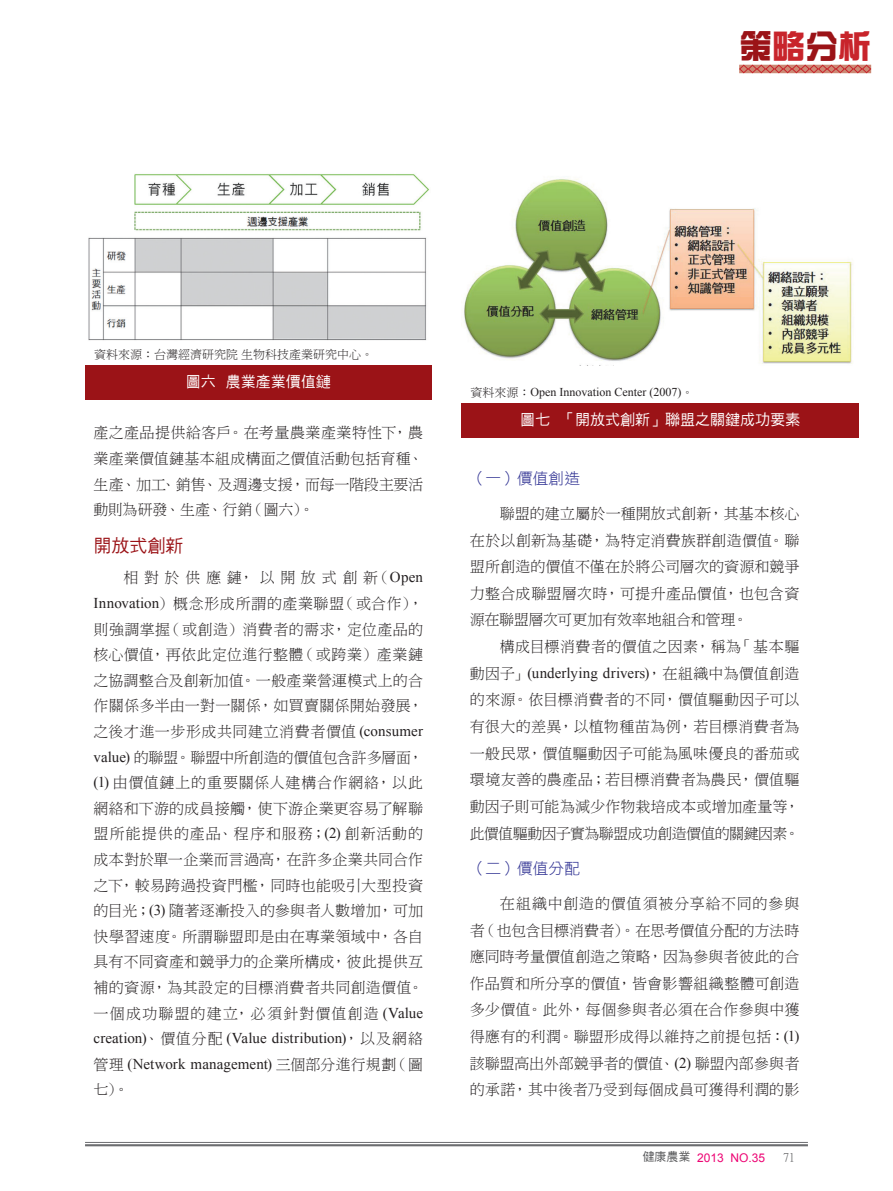
<style>
.page{position:relative;width:893px;height:1191px;background:#fff}
.page>*{position:absolute;margin:0;border:0;box-sizing:border-box;transform-origin:0 0}
.t1{font:33px "DF Zong Yi W9 WINP BF";color:#9b1317}
.t2{font:18px "DF Hei W5 WINP BF";color:#9b1317}
.t3{font:15.75px "DF Hei W3 WINP BF";color:#2e3092}
.t4{font:15px/25.7px "DF Ming W3 WIN BF";letter-spacing:.005em;color:#231f20;text-align:justify}
.t5{font:15px/25.7px "Times New Roman";letter-spacing:.005em;color:#231f20}
.t6{font:15px "DF Hei W5 WINP BF";color:#fff}
.t7{font:15px "DF Ming W3 WIN BF";letter-spacing:.025em;color:#231f20}
.t8{font:12px "Times New Roman";color:#231f20}
.t9{font:12px "DF Ming W3 WIN BF";color:#231f20}
.t10{font:12px "Arial";color:#ed0373}
.t11{font:12px "P Ming Li U";color:#57585a}
.s1{color:#c8242b}
.s2{font-family:"Times New Roman"}
.s3{font-family:"DF Ming W3 WIN BF"}
.s4{font-family:"DF Hei W5 WINP BF";color:#57585a}
</style>
<div class="page">
<hr style="left:85px;top:1142px;width:723px;height:1px;background:#6c6d70">
<hr style="left:85px;top:1144px;width:723px;height:2px;background:#6c6d70">
<svg style="left:739px;top:64px;width:133px;height:10px"></svg>
<img style="left:88px;top:174px;width:342px;height:167px">
<div style="left:85px;top:365px;width:347px;height:34px;background:#9b1317"></div>
<img style="left:461px;top:178px;width:391px;height:188px">
<div style="left:461px;top:403px;width:398px;height:34px;background:#9b1317"></div>
<h1 class="t1" style="left:739px;top:30px;width:133px">策<span class="s1">略</span>分<span class="s1">析</span></h1>
<p class="t9" style="left:94px;top:348px;width:280px">資料來源：台灣經濟研究院生物科技產業研究中心。</p>
<p class="t6" style="left:186px;top:373px;width:146px">圖六 農業產業價值鏈</p>
<p class="t4" style="left:94px;top:420px;width:331px">產之產品提供給客戶。在考量農業產業特性下，農業產業價值鏈基本組成構面之價值活動包括育種、生產、加工、銷售、及週邊支援，而每一階段主要活動則為研發、生產、行銷（圖六）。</p>
<p class="t2" style="left:94px;top:536px;width:91px">開放式創新</p>
<p class="t4" style="left:94px;top:565px;width:331px;text-indent:30px">相對於供應鏈，以開放式創新（<span class="s2">Open Innovation</span>）概念形成所謂的產業聯盟（或合作），則強調掌握（或創造）消費者的需求，定位產品的核心價值，再依此定位進行整體（或跨業）產業鏈之協調整合及創新加值。一般產業營運模式上的合作關係多半由一對一關係，如買賣關係開始發展，之後才進一步形成共同建立消費者價值 <span class="s2">(consumer value)</span> 的聯盟。聯盟中所創造的價值包含許多層面，<span class="s2">(1)</span> 由價值鏈上的重要關係人建構合作網絡，以此網絡和下游的成員接觸，使下游企業更容易了解聯盟所能提供的產品、程序和服務；<span class="s2">(2)</span> 創新活動的成本對於單一企業而言過高，在許多企業共同合作之下，較易跨過投資門檻，同時也能吸引大型投資的目光；<span class="s2">(3)</span> 隨著逐漸投入的參與者人數增加，可加快學習速度。所謂聯盟即是由在專業領域中，各自具有不同資產和競爭力的企業所構成，彼此提供互補的資源，為其設定的目標消費者共同創造價值。一個成功聯盟的建立，必須針對價值創造 <span class="s2">(Value</span></p>
<p class="t5" style="left:94px;top:1025px;width:331px">creation)<span class="s3">、價值分配</span> (Value distribution)<span class="s3">，以及網絡管理</span> (Network management) <span class="s3">三個部分進行規劃（圖</span></p>
<p class="t4" style="left:94px;top:1077px;width:37px">七）。</p>
<p class="t8" style="left:470px;top:384px;width:224px"><span class="s3">資料來源：</span>Open Innovation Center (2007)<span class="s3">。</span></p>
<p class="t6" style="left:520px;top:412px;width:281px">圖七 「開放式創新」聯盟之關鍵成功要素</p>
<p class="t3" style="left:470px;top:471px;width:112px">（一）價值創造</p>
<p class="t4" style="left:470px;top:500px;width:331px;line-height:26.7px;text-indent:30px">聯盟的建立屬於一種開放式創新，其基本核心在於以創新為基礎，為特定消費族群創造價值。聯盟所創造的價值不僅在於將公司層次的資源和競爭力整合成聯盟層次時，可提升產品價值，也包含資源在聯盟層次可更加有效率地組合和管理。</p>
<p class="t7" style="left:500px;top:639px;width:301px">構成目標消費者的價值之因素，稱為「基本驅</p>
<p class="t5" style="left:470px;top:659px;width:331px"><span class="s3">動因子」</span>(underlying drivers)<span class="s3">，在組織中為價值創造</span></p>
<p class="t4" style="left:470px;top:686px;width:331px;line-height:26.7px">的來源。依目標消費者的不同，價值驅動因子可以有很大的差異，以植物種苗為例，若目標消費者為一般民眾，價值驅動因子可能為風味優良的番茄或環境友善的農產品；若目標消費者為農民，價值驅動因子則可能為減少作物栽培成本或增加產量等，此價值驅動因子實為聯盟成功創造價值的關鍵因素。</p>
<p class="t3" style="left:470px;top:860px;width:112px">（二）價值分配</p>
<p class="t4" style="left:470px;top:890px;width:331px;line-height:26.7px;text-indent:30px">在組織中創造的價值須被分享給不同的參與者（也包含目標消費者）。在思考價值分配的方法時應同時考量價值創造之策略，因為參與者彼此的合作品質和所分享的價值，皆會影響組織整體可創造多少價值。此外，每個參與者必須在合作參與中獲得應有的利潤。聯盟形成得以維持之前提包括：<span class="s2">(1)</span>該聯盟高出外部競爭者的價值、<span class="s2">(2)</span> 聯盟內部參與者的承諾，其中後者乃受到每個成員可獲得利潤的影</p>
<p class="t10" style="left:642px;top:1149px;width:124px"><span class="s4">健康農業</span> 2013 NO.35</p>
<p class="t11" style="left:783px;top:1151px;width:13px">71</p>
</div>
